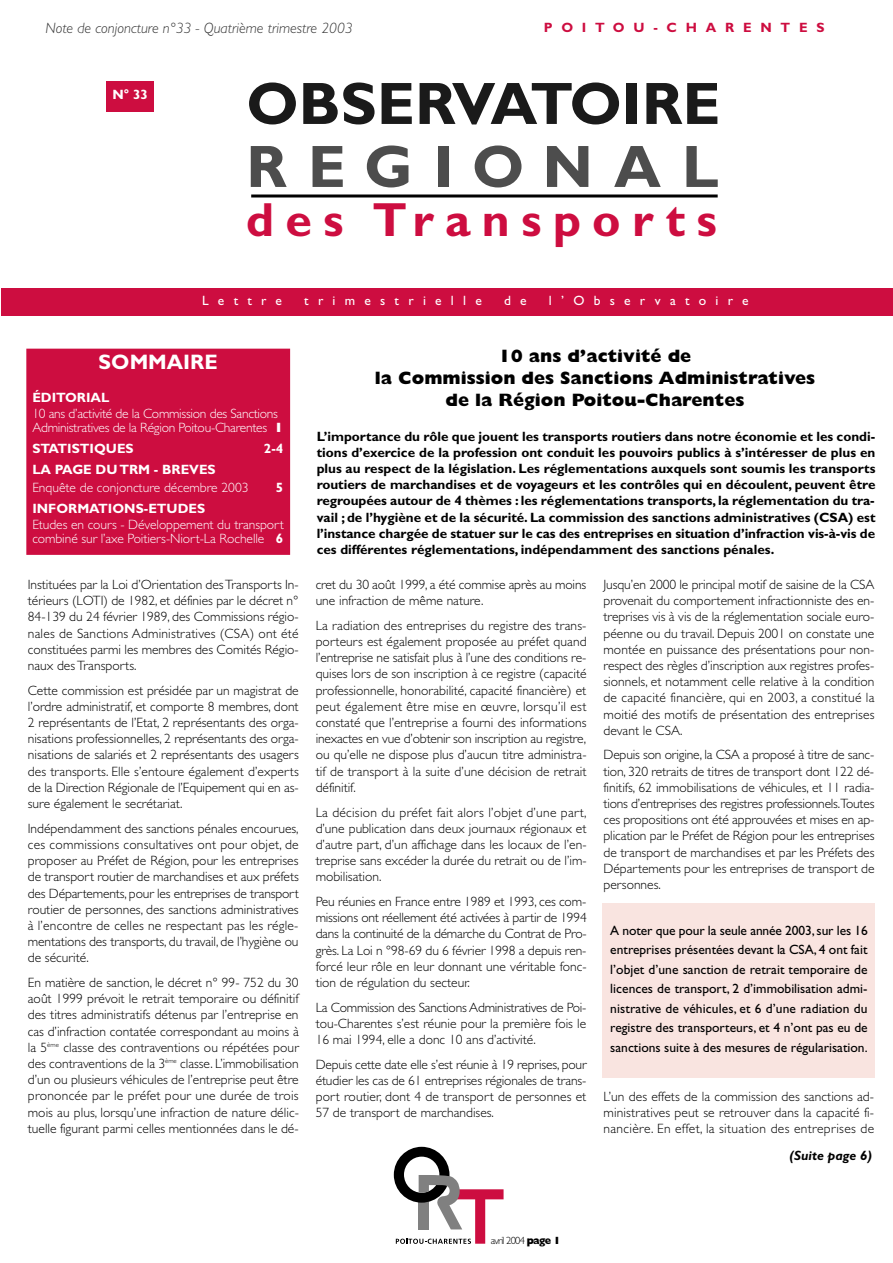
<style>
.page{position:relative;width:893px;height:1263px;background:#fff}
.page>*{position:absolute;margin:0;border:0;box-sizing:border-box;transform-origin:0 0}
.t1{font:700 60px "Gill Sans";color:#1a1a1a}
.t2{font:700 60px "Gill Sans";letter-spacing:.35em;color:#4d4d4d}
.t3{font:700 48px "Gill Sans";letter-spacing:.235em;color:#cd0d40}
.t4{font:700 21px "Gill Sans";color:#fff}
.t5{font:800 18px/21.6px "Gill Sans";color:#000;text-align:center}
.t6{font:italic 300 15px "Gill Sans";color:#333}
.t7{font:300 13.5px/16.2px "Gill Sans";color:#000;text-align:justify}
.t8{font:700 13.5px/16.2px "Gill Sans";color:#000;text-align:justify}
.t9{font:13.5px/19.5px "Gill Sans";color:#000;text-align:justify}
.t10{font:300 13.5px/13.5px "Gill Sans";letter-spacing:-.005em;color:#fff}
.t11{font:700 13.5px "Gill Sans";color:#fff}
.t12{font:13.5px "Gill Sans";letter-spacing:.685em;color:#fff}
.t13{font:700 13.5px "Gill Sans";letter-spacing:.65em;color:#cd0d40}
.t14{font:italic 700 13.5px "Gill Sans";color:#000}
.t15{font:300 10.5px "Gill Sans";letter-spacing:-.065em;color:#000}
.s1{font-weight:800}
.s2{font-weight:700}
</style>
<div class="page">
<div style="left:1px;top:289px;width:891px;height:27px;background:#cd0d40"></div>
<div style="left:106px;top:81px;width:48px;height:30px;background:#cd0d40"></div>
<hr style="left:251px;top:195px;width:466px;height:3px;background:#000">
<div style="left:27px;top:349px;width:262px;height:205px;background:#cd0d40"></div>
<div style="left:26px;top:349px;width:264px;height:206px;border:2px solid #cd0d40"></div>
<svg style="left:394px;top:1147px;width:109px;height:97px"></svg>
<div style="left:602px;top:903px;width:273px;height:174px;background:#f9e4e0"></div>
<p class="t6" style="left:45px;top:22px;width:309px">Note de conjoncture n°33 - Quatrième trimestre 2003</p>
<p class="t13" style="left:543px;top:23px;width:282px">POITOU-CHARENTES</p>
<p class="t11" style="left:113px;top:90px;width:37px">N° 33</p>
<h1 class="t1" style="left:246px;top:81px;width:476px">OBSERVATOIRE</h1>
<h1 class="t2" style="left:246px;top:144px;width:474px">REGIONAL</h1>
<h2 class="t3" style="left:246px;top:202px;width:472px">des Transports</h2>
<p class="t12" style="left:202px;top:296px;width:81px">Lettre</p>
<p class="t12" style="left:304px;top:296px;width:179px">trimestrielle</p>
<p class="t12" style="left:504px;top:296px;width:24px">d e</p>
<p class="t12" style="left:549px;top:296px;width:201px">l’Observatoire</p>
<h3 class="t4" style="left:99px;top:354px;width:121px">SOMMAIRE</h3>
<p class="t11" style="left:32px;top:392px;width:79px">ÉDITORIAL</p>
<p class="t10" style="left:32px;top:408px;width:252px">10 ans d’activité de la Commission des Sanctions<br>Administratives de la Région Poitou-Charentes <span class="s1">1</span></p>
<p class="t11" style="left:32px;top:443px;width:103px">STATISTIQUES</p>
<p class="t11" style="left:264px;top:443px;width:21px">2-4</p>
<p class="t11" style="left:32px;top:464px;width:185px">LA PAGE DU TRM - BREVES</p>
<p class="t10" style="left:32px;top:482px;width:218px">Enquête de conjoncture décembre 2003</p>
<p class="t11" style="left:276px;top:482px;width:9px">5</p>
<p class="t11" style="left:32px;top:503px;width:174px">INFORMATIONS-ETUDES</p>
<p class="t10" style="left:32px;top:519px;width:253px">Etudes en cours - Développement du transport combiné sur l’axe Poitiers-Niort-La Rochelle <span class="s2">6</span></p>
<p class="t7" style="left:28px;top:578px;width:272px">Instituées par la Loi d’Orientation des Transports In&shy;térieurs (LOTI) de 1982, et définies par le décret n° 84-139 du 24 février 1989, des Commissions régio&shy;nales de Sanctions Administratives (CSA) ont été constituées parmi les membres des Comités Régio&shy;naux des Transports.</p>
<p class="t7" style="left:28px;top:683px;width:272px">Cette commission est présidée par un magistrat de l’ordre administratif, et comporte 8 membres, dont 2 représentants de l’Etat, 2 représentants des orga&shy;nisations professionnelles, 2 représentants des orga&shy;nisations de salariés et 2 représentants des usagers des transports. Elle s’entoure également d’experts de la Direction Régionale de l’Equipement qui en as&shy;sure également le secrétariat.</p>
<p class="t7" style="left:28px;top:821px;width:272px">Indépendamment des sanctions pénales encourues, ces commissions consultatives ont pour objet, de proposer au Préfet de Région, pour les entreprises de transport routier de marchandises et aux préfets des Départements, pour les entreprises de transport routier de personnes, des sanctions administratives à l’encontre de celles ne respectant pas les régle&shy;mentations des transports, du travail, de l’hygiène ou de sécurité.</p>
<p class="t7" style="left:28px;top:976px;width:272px">En matière de sanction, le décret n° 99- 752 du 30 août 1999 prévoit le retrait temporaire ou définitif des titres administratifs détenus par l’entreprise en cas d’infraction contatée correspondant au moins à la 5<sup>ème</sup> classe des contraventions ou répétées pour des contraventions de la 3<sup>ème</sup> classe. L’immobilisation d’un ou plusieurs véhicules de l’entreprise peut être prononcée par le préfet pour une durée de trois mois au plus, lorsqu’une infraction de nature délic&shy;tuelle figurant parmi celles mentionnées dans le dé-</p>
<h3 class="t5" style="left:375px;top:347px;width:441px">10 ans d’activité de<br>la Commission des Sanctions Administratives de la Région Poitou-Charentes</h3>
<p class="t8" style="left:316px;top:429px;width:560px">L’importance du rôle que jouent les transports routiers dans notre économie et les condi&shy;tions d’exercice de la profession ont conduit les pouvoirs publics à s’intéresser de plus en plus au respect de la législation. Les réglementations auxquels sont soumis les transports routiers de marchandises et de voyageurs et les contrôles qui en découlent, peuvent être regroupées autour de 4 thèmes : les réglementations transports, la réglementation du tra&shy;vail ; de l’hygiène et de la sécurité. La commission des sanctions administratives (CSA) est l’instance chargée de statuer sur le cas des entreprises en situation d’infraction vis-à-vis de ces différentes réglementations, indépendamment des sanctions pénales.</p>
<p class="t7" style="left:316px;top:578px;width:272px">cret du 30 août 1999, a été commise après au moins une infraction de même nature.</p>
<p class="t7" style="left:316px;top:618px;width:272px">La radiation des entreprises du registre des trans&shy;porteurs est également proposée au préfet quand l’entreprise ne satisfait plus à l’une des conditions re&shy;quises lors de son inscription à ce registre (capacité professionnelle, honorabilité, capacité financière) et peut également être mise en œuvre, lorsqu’il est constaté que l’entreprise a fourni des informations inexactes en vue d’obtenir son inscription au registre, ou qu’elle ne dispose plus d’aucun titre administra&shy;tif de transport à la suite d’une décision de retrait définitif.</p>
<p class="t7" style="left:316px;top:805px;width:272px">La décision du préfet fait alors l’objet d’une part, d’une publication dans deux journaux régionaux et d’autre part, d’un affichage dans les locaux de l’en&shy;treprise sans excéder la durée du retrait ou de l’im&shy;mobilisation.</p>
<p class="t7" style="left:316px;top:895px;width:273px">Peu réunies en France entre 1989 et 1993, ces com&shy;missions ont réellement été activées à partir de 1994 dans la continuité de la démarche du Contrat de Pro&shy;grès. La Loi n °98-69 du 6 février 1998 a depuis ren&shy;forcé leur rôle en leur donnant une véritable fonc&shy;tion de régulation du secteur.</p>
<p class="t7" style="left:316px;top:1000px;width:272px">La Commission des Sanctions Administratives de Poi&shy;tou-Charentes s’est réunie pour la première fois le 16 mai 1994, elle a donc 10 ans d’activité.</p>
<p class="t7" style="left:316px;top:1058px;width:272px">Depuis cette date elle s’est réunie à 19 reprises, pour étudier les cas de 61 entreprises régionales de trans&shy;port routier, dont 4 de transport de personnes et 57 de transport de marchandises.</p>
<p class="t7" style="left:603px;top:578px;width:272px">Jusqu’en 2000 le principal motif de saisine de la CSA provenait du comportement infractionniste des en&shy;treprises vis à vis de la réglementation sociale euro&shy;péenne ou du travail. Depuis 2001 on constate une montée en puissance des présentations pour non&shy;respect des règles d’inscription aux registres profes&shy;sionnels, et notamment celle relative à la condition de capacité financière, qui en 2003, a constitué la moitié des motifs de présentation des entreprises devant le CSA.</p>
<p class="t7" style="left:603px;top:748px;width:272px">Depuis son origine, la CSA a proposé à titre de sanc&shy;tion, 320 retraits de titres de transport dont 122 dé&shy;finitifs, 62 immobilisations de véhicules, et 11 radia&shy;tions d’entreprises des registres professionnels.Toutes ces propositions ont été approuvées et mises en ap&shy;plication par le Préfet de Région pour les entreprises de transport de marchandises et par les Préfets des Départements pour les entreprises de transport de personnes.</p>
<p class="t9" style="left:610px;top:922px;width:259px">A noter que pour la seule année 2003, sur les 16 entreprises présentées devant la CSA, 4 ont fait l’objet d’une sanction de retrait temporaire de licences de transport, 2 d’immobilisation admi&shy;nistrative de véhicules, et 6 d’une radiation du registre des transporteurs, et 4 n’ont pas eu de sanctions suite à des mesures de régularisation.</p>
<p class="t7" style="left:603px;top:1089px;width:272px">L’un des effets de la commission des sanctions ad&shy;ministratives peut se retrouver dans la capacité fi&shy;nancière. En effet, la situation des entreprises de</p>
<p class="t14" style="left:789px;top:1150px;width:84px">(Suite page 6)</p>
<p class="t15" style="left:491px;top:1236px;width:71px">avril 2004 <span class="s1">page 1</span></p>
</div>
